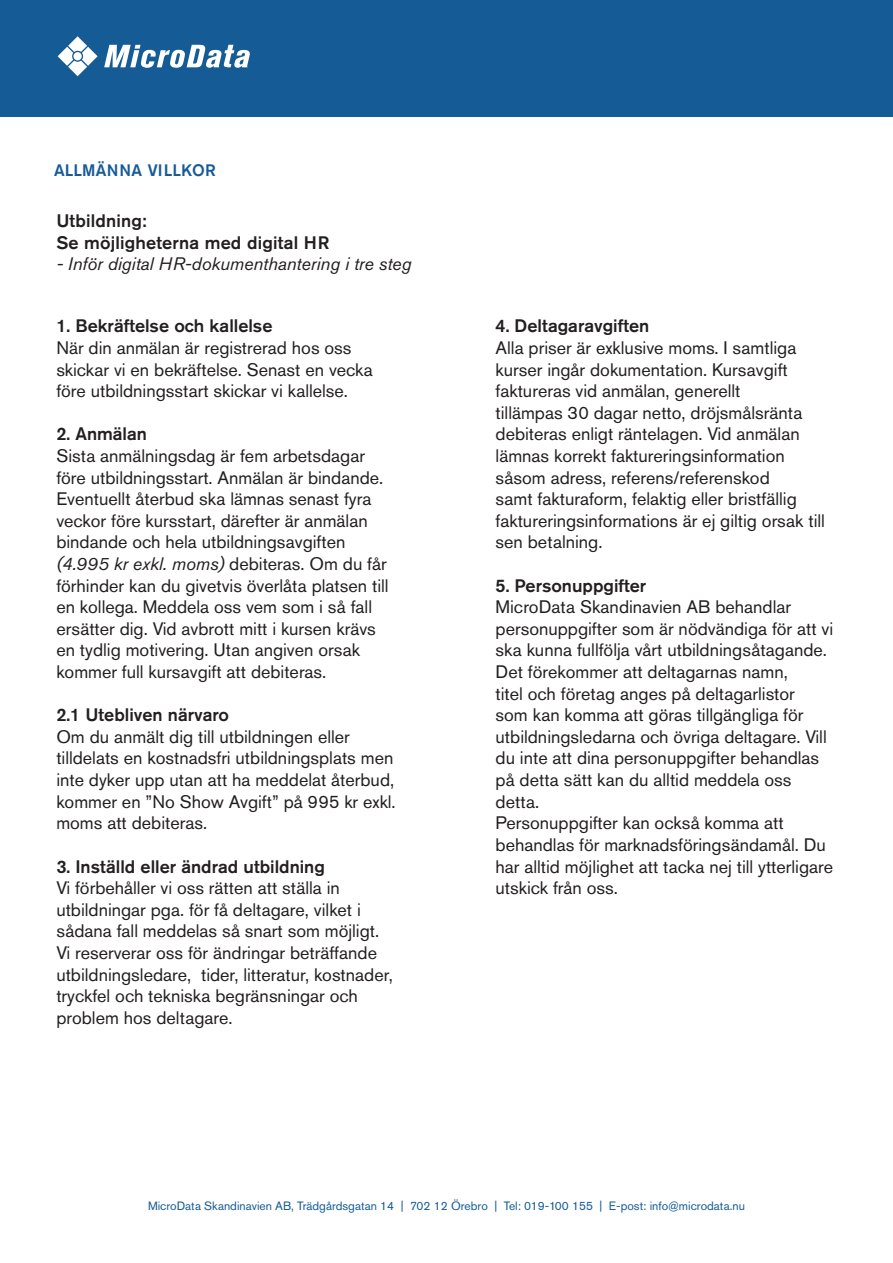
<style>
.page{position:relative;width:893px;height:1263px;background:#fff}
.page>*{position:absolute;margin:0;border:0;box-sizing:border-box;transform-origin:0 0}
.t1{font:18px/21.6px "Akzidenz Grotesk Std";color:#231f20}
.t2{font:500 18px/21.6px "Akzidenz Grotesk Std";color:#231f20}
.t3{font:italic 18px "Akzidenz Grotesk Std";color:#231f20}
.t4{font:500 16.5px "Akzidenz Grotesk Std";letter-spacing:.02em;color:#155b95}
.t5{font:12px "Akzidenz Grotesk Std";color:#155b95}
.s1{font-style:italic}
</style>
<div class="page">
<div style="left:0;top:0;width:893px;height:117px;background:#155b95"></div>
<svg style="left:58px;top:36px;width:40px;height:40px"></svg>
<div style="left:73px;top:52px;width:9px;height:8px;background:#fff;border-radius:50%"></div>
<svg style="left:104px;top:45px;width:146px;height:23px"></svg>
<p class="t4" style="left:54px;top:160px;width:163px">ALLMÄNNA VILLKOR</p>
<p class="t2" style="left:56px;top:210px;width:275px">Utbildning:<br>Se möjligheterna med digital HR</p>
<p class="t3" style="left:56px;top:253px;width:357px">- Inför digital HR-dokumenthantering i tre steg</p>
<p class="t2" style="left:56px;top:315px;width:218px">1. Bekräftelse och kallelse</p>
<p class="t1" style="left:56px;top:337px;width:318px">När din anmälan är registrerad hos oss skickar vi en bekräftelse. Senast en vecka före utbildningsstart skickar vi kallelse.</p>
<p class="t2" style="left:56px;top:423px;width:92px">2. Anmälan</p>
<p class="t1" style="left:56px;top:445px;width:334px">Sista anmälningsdag är fem arbetsdagar före utbildningsstart. Anmälan är bindande.<br>Eventuellt återbud ska lämnas senast fyra veckor före kursstart, därefter är anmälan bindande och hela utbildningsavgiften <span class="s1">(4.995 kr exkl. moms)</span> debiteras. Om du får förhinder kan du givetvis överlåta platsen till en kollega. Meddela oss vem som i så fall ersätter dig. Vid avbrott mitt i kursen krävs en tydlig motivering. Utan angiven orsak kommer full kursavgift att debiteras.</p>
<p class="t2" style="left:56px;top:704px;width:174px">2.1 Utebliven närvaro</p>
<p class="t1" style="left:56px;top:726px;width:341px">Om du anmält dig till utbildningen eller tilldelats en kostnadsfri utbildningsplats men inte dyker upp utan att ha meddelat återbud, kommer en ”No Show Avgift” på 995 kr exkl. moms att debiteras.</p>
<p class="t2" style="left:56px;top:855px;width:270px">3. Inställd eller ändrad utbildning</p>
<p class="t1" style="left:56px;top:877px;width:338px">Vi förbehåller vi oss rätten att ställa in utbildningar pga. för få deltagare, vilket i sådana fall meddelas så snart som möjligt.<br>Vi reserverar oss för ändringar beträffande utbildningsledare, tider, litteratur, kostnader, tryckfel och tekniska begränsningar och problem hos deltagare.</p>
<p class="t2" style="left:496px;top:315px;width:155px">4. Deltagaravgiften</p>
<p class="t1" style="left:496px;top:337px;width:331px">Alla priser är exklusive moms. I samtliga kurser ingår dokumentation. Kursavgift faktureras vid anmälan, generellt<br>tillämpas 30 dagar netto, dröjsmålsränta debiteras enligt räntelagen. Vid anmälan lämnas korrekt faktureringsinformation såsom adress, referens/referenskod<br>samt fakturaform, felaktig eller bristfällig faktureringsinformations är ej giltig orsak till sen betalning.</p>
<p class="t2" style="left:496px;top:574px;width:152px">5. Personuppgifter</p>
<p class="t1" style="left:496px;top:596px;width:339px">MicroData Skandinavien AB behandlar personuppgifter som är nödvändiga för att vi ska kunna fullfölja vårt utbildningsåtagande.<br>Det förekommer att deltagarnas namn,<br>titel och företag anges på deltagarlistor<br>som kan komma att göras tillgängliga för utbildningsledarna och övriga deltagare. Vill du inte att dina personuppgifter behandlas på detta sätt kan du alltid meddela oss detta.<br>Personuppgifter kan också komma att behandlas för marknadsföringsändamål. Du har alltid möjlighet att tacka nej till ytterligare utskick från oss.</p>
<p class="t5" style="left:148px;top:1199px;width:598px">MicroData Skandinavien AB, Trädgårdsgatan 14 | 702 12 Örebro | Tel: 019-100 155 | E-post: info@microdata.nu</p>
</div>
